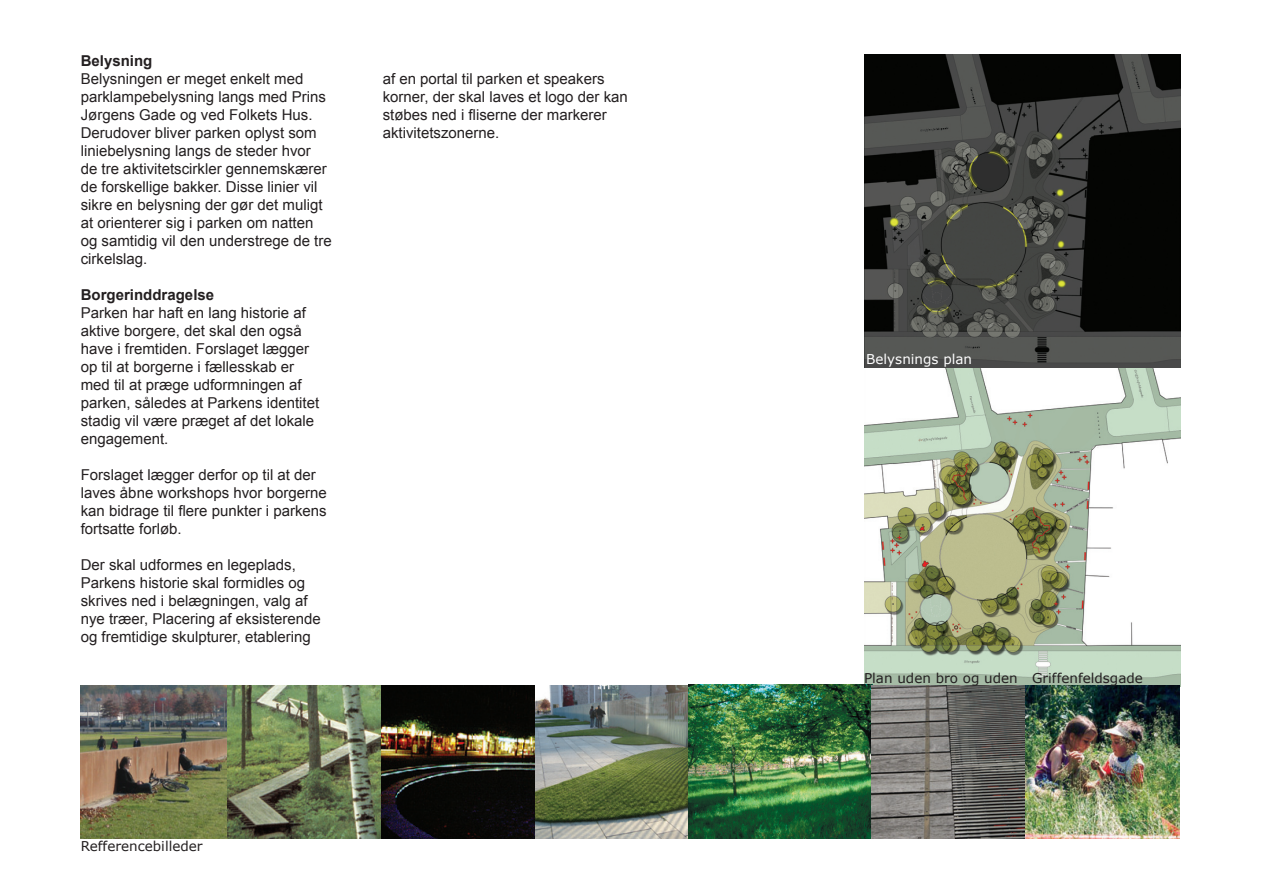
<style>
.page{position:relative;width:1263px;height:893px;background:#fff}
.page>*{position:absolute;margin:0;border:0;box-sizing:border-box;transform-origin:0 0}
.t1{font:15px/18px "Arial";color:#231f20}
.t2{font:700 15px "Arial";color:#231f20}
.t3{font:13.5px "Verdana";color:#231f20}
.t4{font:13.5px "Verdana";color:#fff}
</style>
<div class="page">
<img style="left:864px;top:54px;width:317px;height:633px">
<img style="left:81px;top:685px;width:146px;height:154px">
<img style="left:227px;top:685px;width:461px;height:154px">
<img style="left:688px;top:685px;width:491px;height:154px">
<p class="t2" style="left:81px;top:51px;width:73px">Belysning</p>
<p class="t1" style="left:81px;top:70px;width:252px">Belysningen er meget enkelt med parklampebelysning langs med Prins Jørgens Gade og ved Folkets Hus.<br>Derudover bliver parken oplyst som liniebelysning langs de steder hvor<br>de tre aktivitetscirkler gennemskærer de forskellige bakker. Disse linier vil sikre en belysning der gør det muligt at orienterer sig i parken om natten og samtidig vil den understrege de tre cirkelslag.</p>
<p class="t2" style="left:81px;top:285px;width:135px">Borgerinddragelse</p>
<p class="t1" style="left:81px;top:304px;width:240px">Parken har haft en lang historie af aktive borgere, det skal den også have i fremtiden. Forslaget lægger op til at borgerne i fællesskab er med til at præge udformningen af parken, således at Parkens identitet stadig vil være præget af det lokale engagement.</p>
<p class="t1" style="left:81px;top:466px;width:247px">Forslaget lægger derfor op til at der laves åbne workshops hvor borgerne kan bidrage til flere punkter i parkens fortsatte forløb.</p>
<p class="t1" style="left:81px;top:556px;width:242px">Der skal udformes en legeplads, Parkens historie skal formidles og skrives ned i belægningen, valg af nye træer, Placering af eksisterende og fremtidige skulpturer, etablering</p>
<p class="t1" style="left:383px;top:70px;width:247px">af en portal til parken et speakers korner, der skal laves et logo der kan støbes ned i fliserne der markerer aktivitetszonerne.</p>
<p class="t3" style="left:81px;top:837px;width:123px">Refferencebilleder</p>
<p class="t4" style="left:866px;top:351px;width:107px">Belysnings plan</p>
<p class="t3" style="left:864px;top:669px;width:280px">Plan uden bro og uden Griffenfeldsgade</p>
</div>
